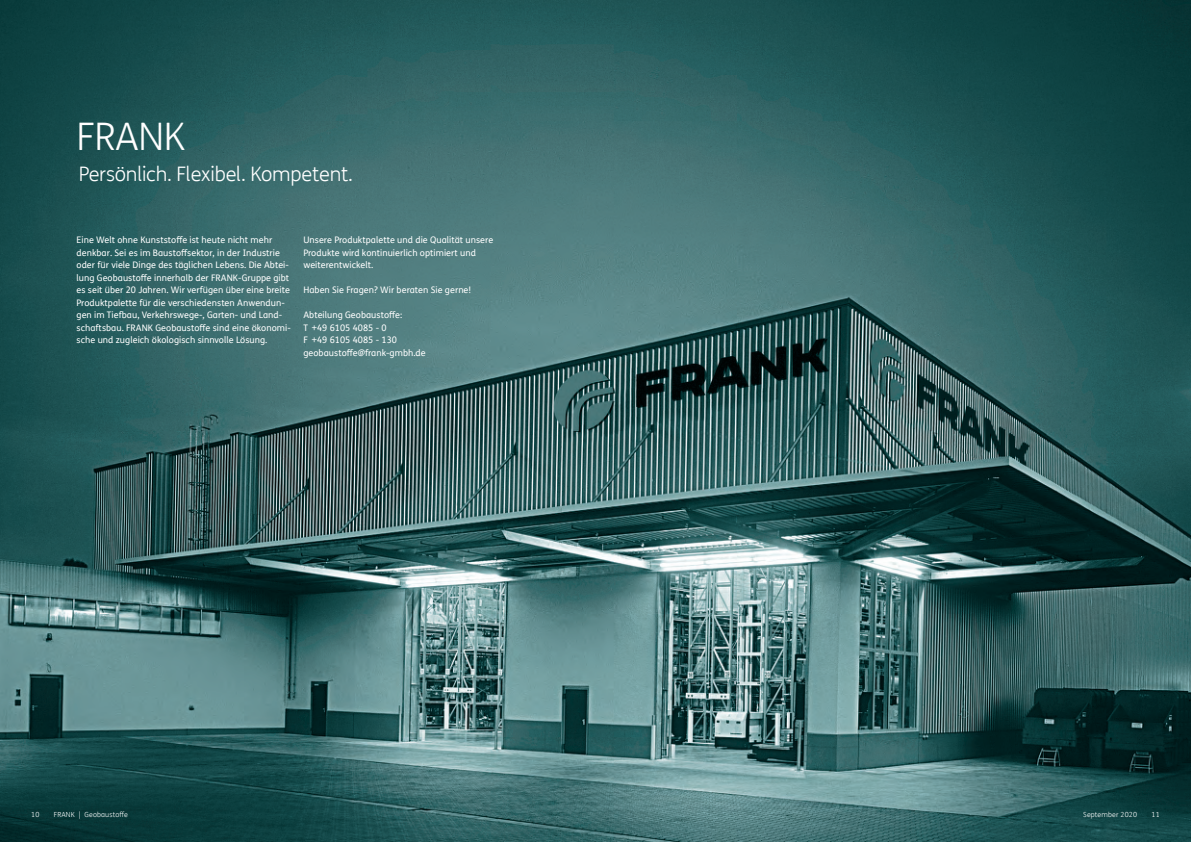
<style>
.page{position:relative;width:1191px;height:842px;background:#fff}
.page>*{position:absolute;margin:0;border:0;box-sizing:border-box;transform-origin:0 0}
.t1{font:300 38px "FS Me Pro";letter-spacing:-.01em;color:#fff}
.t2{font:300 20px "FS Me Pro";letter-spacing:-.01em;color:#fff}
.t3{font:9px/12.5px "FS Me Pro";letter-spacing:.005em;color:#fff}
.t4{font:300 7px "FS Me Pro";letter-spacing:.02em;color:#fff}
</style>
<div class="page">
<img style="left:0;top:0;width:1191px;height:842px">
<h1 class="t1" style="left:77px;top:110px;width:110px">FRANK</h1>
<h2 class="t2" style="left:79px;top:160px;width:276px">Persönlich. Flexibel. Kompetent.</h2>
<p class="t3" style="left:77px;top:234px;width:216px">Eine Welt ohne Kunststoffe ist heute nicht mehr denkbar. Sei es im Baustoffsektor, in der Industrie oder für viele Dinge des täglichen Lebens. Die Abtei&shy;lung Geobaustoffe innerhalb der FRANK-Gruppe gibt es seit über 20 Jahren. Wir verfügen über eine breite Produktpalette für die verschiedensten Anwendun&shy;gen im Tiefbau, Verkehrswege-, Garten- und Land&shy;schaftsbau. FRANK Geobaustoffe sind eine ökonomi&shy;sche und zugleich ökologisch sinnvolle Lösung.</p>
<p class="t3" style="left:303px;top:234px;width:191px">Unsere Produktpalette und die Qualität unsere<br>Produkte wird kontinuierlich optimiert und weiterentwickelt.</p>
<p class="t3" style="left:303px;top:284px;width:169px">Haben Sie Fragen? Wir beraten Sie gerne!</p>
<p class="t3" style="left:303px;top:308px;width:124px">Abteilung Geobaustoffe:<br>T +49 6105 4085 - 0<br>F +49 6105 4085 - 130 geobaustoffe@frank-gmbh.de</p>
<p class="t4" style="left:31px;top:810px;width:10px">10</p>
<p class="t4" style="left:54px;top:810px;width:76px">FRANK | Geobaustoffe</p>
<p class="t4" style="left:1083px;top:810px;width:55px">September 2020</p>
<p class="t4" style="left:1151px;top:810px;width:10px">11</p>
</div>
